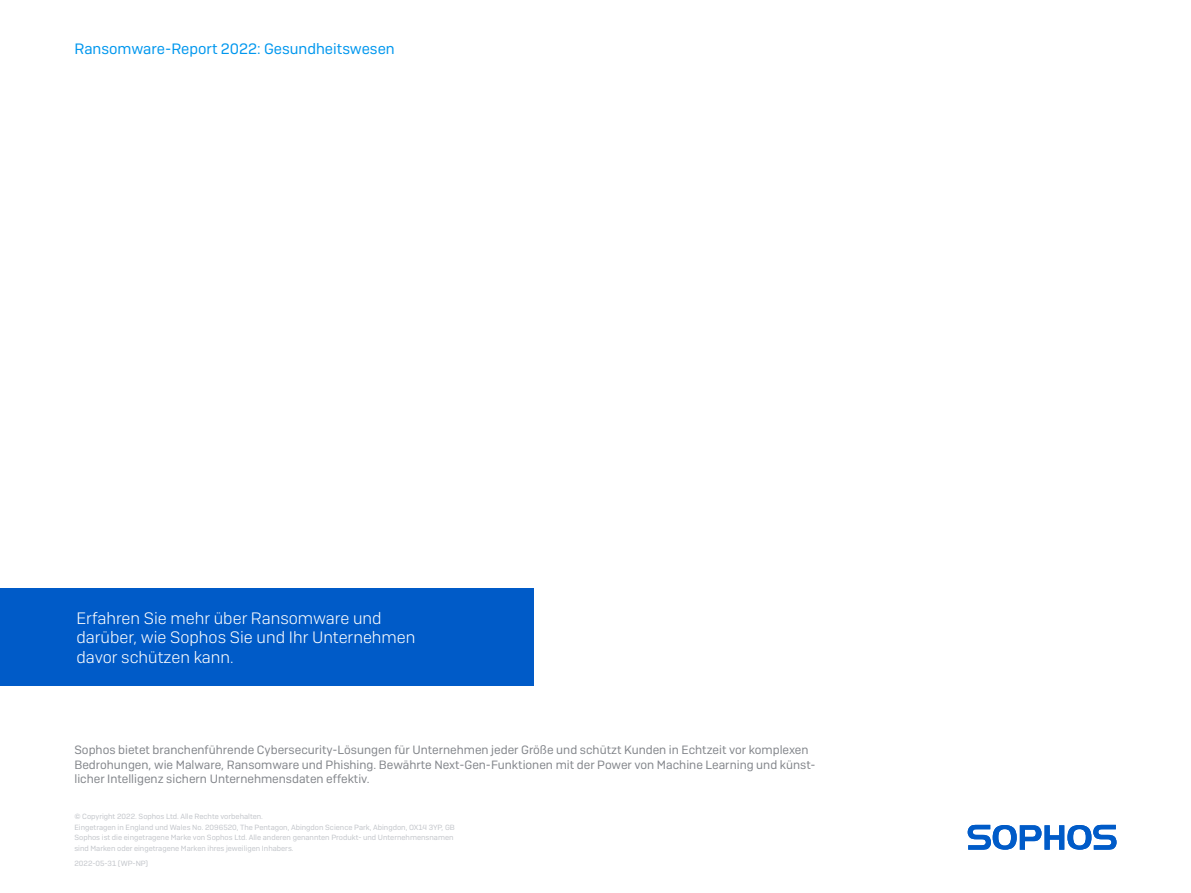
<style>
.page{position:relative;width:1191px;height:893px;background:#fff}
.page>*{position:absolute;margin:0;border:0;box-sizing:border-box;transform-origin:0 0}
.CTA_Copy{font:300 16.5px/19.5px "Sophos Sans";color:#fff}
.t1{font:15px "Sophos Sans";color:#0097ee}
.Sophos_Discription{font:12px/14.4px "Sophos Sans";color:#83868b}
.Copyright{font:7.5px/10.5px "Sophos Sans";color:#c2c5ca}
.Job_No__and_Version{font:7.5px "Sophos Sans";color:#c2c5ca}
</style>
<div class="page">
<svg style="left:967px;top:825px;width:149px;height:25px"></svg>
<div style="left:0;top:588px;width:534px;height:98px;background:#005bc8"></div>
<h2 class="t1" style="left:74px;top:40px;width:322px">Ransomware-Report 2022: Gesundheitswesen</h2>
<p class="CTA_Copy" style="left:76px;top:608px;width:340px">Erfahren Sie mehr über Ransomware und darüber, wie Sophos Sie und Ihr Unternehmen davor schützen kann.</p>
<p class="Sophos_Discription" style="left:74px;top:743px;width:742px">Sophos bietet branchenführende Cybersecurity-Lösungen für Unternehmen jeder Größe und schützt Kunden in Echtzeit vor komplexen<br>Bedrohungen, wie Malware, Ransomware und Phishing. Bewährte Next-Gen-Funktionen mit der Power von Machine Learning und künst&shy;licher Intelligenz sichern Unternehmensdaten effektiv.</p>
<p class="Copyright" style="left:74px;top:811px;width:190px">© Copyright 2022. Sophos Ltd. Alle Rechte vorbehalten.</p>
<p class="Copyright" style="left:74px;top:822px;width:382px">Eingetragen in England und Wales No. 2096520, The Pentagon, Abingdon Science Park, Abingdon, OX14 3YP, GB</p>
<p class="Copyright" style="left:74px;top:832px;width:380px">Sophos ist die eingetragene Marke von Sophos Ltd. Alle anderen genannten Produkt- und Unternehmensnamen sind Marken oder eingetragene Marken ihres jeweiligen Inhabers.</p>
<p class="Job_No__and_Version" style="left:74px;top:859px;width:75px">2022-05-31 (WP-NP)</p>
</div>
